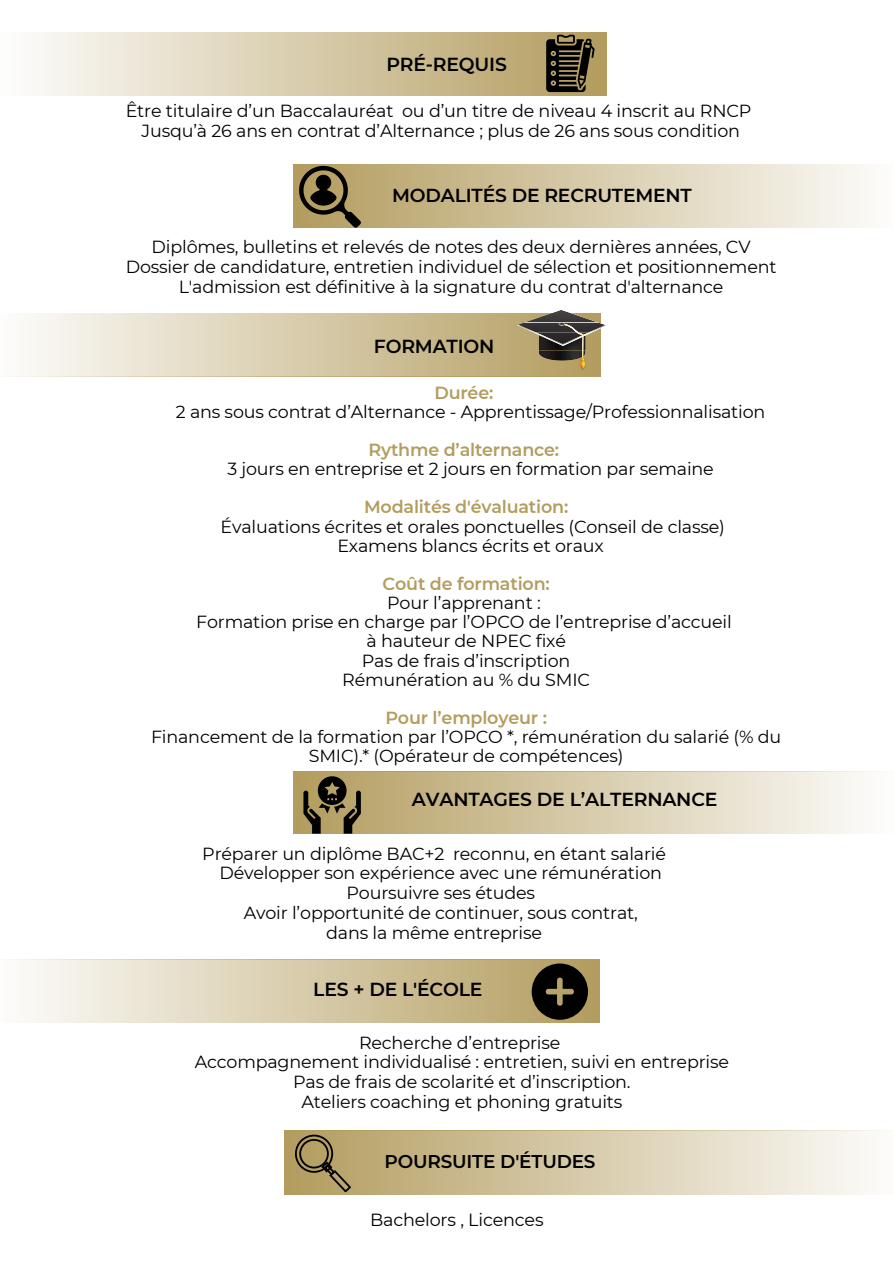
<style>
.page{position:relative;width:894px;height:1264px;background:#fff}
.page>*{position:absolute;margin:0;border:0;box-sizing:border-box;transform-origin:0 0}
.t1{font:600 18.9px "Montserrat";letter-spacing:-.01em;color:#000}
.t2{font:600 18.75px "Montserrat";letter-spacing:-.01em;color:#000}
.t3{font:600 18.45px "Montserrat";letter-spacing:-.01em;color:#000}
.t4{font:17.55px/19.2px "Montserrat";letter-spacing:-.01em;color:#000;text-align:center}
.t5{font:600 17.55px "Montserrat";letter-spacing:-.01em;color:#b39c5e}
</style>
<div class="page">
<svg style="left:293px;top:165px;width:576px;height:63px"></svg>
<div style="left:0;top:33px;width:606px;height:63px;background:linear-gradient(to right,#fefefd,#b39c5e)"></div>
<svg style="left:299px;top:166px;width:62px;height:62px"></svg>
<svg style="left:546px;top:35px;width:48px;height:57px"></svg>
<div style="left:0;top:313px;width:600px;height:63px;background:linear-gradient(to right,#fdfdfb,#b39c5e)"></div>
<svg style="left:517px;top:310px;width:88px;height:61px"></svg>
<div style="left:294px;top:772px;width:599px;height:61px;background:linear-gradient(to right,#b29b5d,#fefdfc)"></div>
<svg style="left:303px;top:776px;width:58px;height:57px"></svg>
<div style="left:0;top:959px;width:599px;height:63px;background:linear-gradient(to right,#fffefc,#af985c)"></div>
<svg style="left:531px;top:963px;width:57px;height:56px"></svg>
<div style="left:284px;top:1130px;width:609px;height:64px;background:linear-gradient(to right,#b29b5d,#fdfcfb)"></div>
<svg style="left:294px;top:1132px;width:58px;height:60px"></svg>
<p class="t1" style="left:386px;top:52px;width:122px">PRÉ-REQUIS</p>
<p class="t4" style="left:126px;top:101px;width:627px">Être titulaire d’un Baccalauréat ou d’un titre de niveau 4 inscrit au RNCP</p>
<p class="t4" style="left:141px;top:121px;width:600px">Jusqu’à 26 ans en contrat d’Alternance ; plus de 26 ans sous condition</p>
<p class="t2" style="left:392px;top:184px;width:301px">MODALITÉS DE RECRUTEMENT</p>
<h1 class="t4" style="left:152px;top:237px;width:600px">Diplômes, bulletins et relevés de notes des deux dernières années, CV</h1>
<p class="t4" style="left:126px;top:257px;width:652px">Dossier de candidature, entretien individuel de sélection et positionnement</p>
<p class="t4" style="left:179px;top:276px;width:546px">L'admission est définitive à la signature du contrat d'alternance</p>
<p class="t1" style="left:374px;top:335px;width:122px">FORMATION</p>
<p class="t5" style="left:434px;top:381px;width:60px">Durée:</p>
<p class="t4" style="left:176px;top:402px;width:591px">2 ans sous contrat d’Alternance - Apprentissage/Professionnalisation</p>
<p class="t5" style="left:368px;top:439px;width:192px">Rythme d’alternance:</p>
<p class="t4" style="left:227px;top:459px;width:487px">3 jours en entreprise et 2 jours en formation par semaine</p>
<p class="t5" style="left:364px;top:496px;width:206px">Modalités d'évaluation:</p>
<p class="t4" style="left:220px;top:516px;width:506px">Évaluations écrites et orales ponctuelles (Conseil de classe)</p>
<p class="t4" style="left:337px;top:536px;width:268px">Examens blancs écrits et oraux</p>
<p class="t5" style="left:382px;top:573px;width:169px">Coût de formation:</p>
<p class="t4" style="left:387px;top:593px;width:155px">Pour l’apprenant :</p>
<p class="t4" style="left:196px;top:612px;width:537px">Formation prise en charge par l’OPCO de l’entreprise d’accueil</p>
<p class="t4" style="left:366px;top:631px;width:201px">à hauteur de NPEC fixé</p>
<p class="t4" style="left:362px;top:650px;width:210px">Pas de frais d’inscription</p>
<p class="t4" style="left:342px;top:669px;width:249px">Rémunération au % du SMIC</p>
<p class="t5" style="left:385px;top:707px;width:163px">Pour l’employeur :</p>
<p class="t4" style="left:151px;top:727px;width:631px">Financement de la formation par l’OPCO *, rémunération du salarié (% du<br>SMIC).* (Opérateur de compétences)</p>
<p class="t1" style="left:412px;top:787px;width:307px">AVANTAGES DE L’ALTERNANCE</p>
<p class="t4" style="left:202px;top:843px;width:465px">Préparer un diplôme BAC+2 reconnu, en étant salarié</p>
<p class="t4" style="left:219px;top:863px;width:444px">Développer son expérience avec une rémunération</p>
<p class="t4" style="left:346px;top:883px;width:190px">Poursuivre ses études</p>
<p class="t4" style="left:244px;top:903px;width:395px">Avoir l’opportunité de continuer, sous contrat,</p>
<p class="t4" style="left:326px;top:922px;width:217px">dans la même entreprise</p>
<p class="t2" style="left:313px;top:977px;width:171px">LES + DE L'ÉCOLE</p>
<p class="t4" style="left:359px;top:1032px;width:203px">Recherche d’entreprise</p>
<p class="t4" style="left:195px;top:1052px;width:535px">Accompagnement individualisé : entretien, suivi en entreprise</p>
<p class="t4" style="left:293px;top:1072px;width:339px">Pas de frais de scolarité et d’inscription.</p>
<p class="t4" style="left:301px;top:1091px;width:322px">Ateliers coaching et phoning gratuits</p>
<p class="t3" style="left:384px;top:1150px;width:212px">POURSUITE D'ÉTUDES</p>
<p class="t4" style="left:370px;top:1210px;width:175px">Bachelors , Licences</p>
</div>
